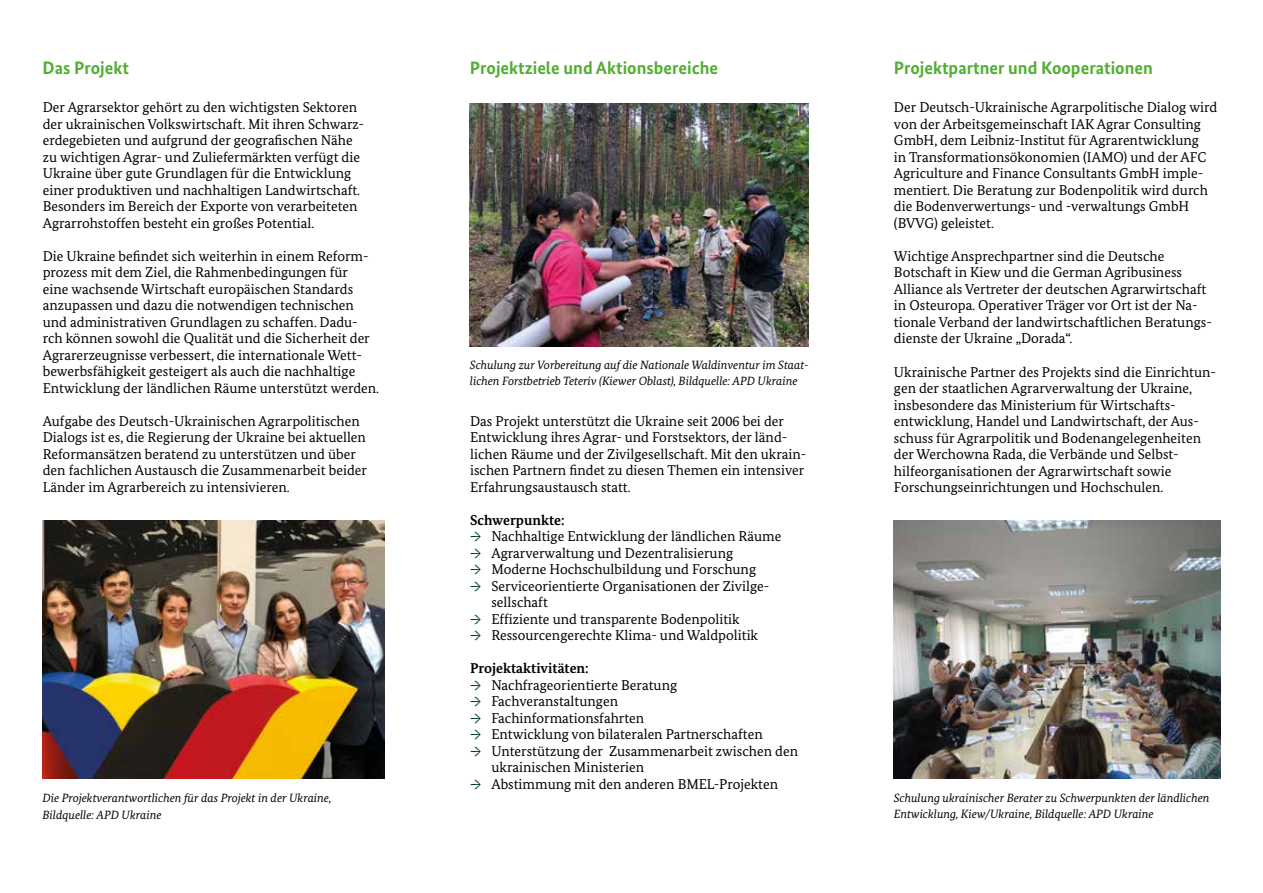
<style>
.page{position:relative;width:1263px;height:893px;background:#fff}
.page>*{position:absolute;margin:0;border:0;box-sizing:border-box;transform-origin:0 0}
.t1{font:700 18px "Bundes Sans";color:#52ae32}
.t2{font:14.25px/16.5px "Bundes Serif";color:#000}
.t3{font:700 14.25px "Bundes Serif";color:#000}
.t4{font:italic 12px/16.5px "Bundes Serif";color:#000}
.s1{color:#003e2e}
</style>
<div class="page">
<img style="left:43px;top:521px;width:341px;height:258px">
<img style="left:894px;top:521px;width:326px;height:258px">
<img style="left:470px;top:103px;width:339px;height:244px">
<p class="t1" style="left:43px;top:57px;width:88px">Das Projekt</p>
<p class="t1" style="left:470px;top:57px;width:250px">Projektziele und Aktionsbereiche</p>
<p class="t1" style="left:894px;top:57px;width:261px">Projektpartner und Kooperationen</p>
<p class="t2" style="left:43px;top:99px;width:323px">Der Agrarsektor gehört zu den wichtigsten Sektoren der ukrainischen Volkswirtschaft. Mit ihren Schwarz&shy;erdegebieten und aufgrund der geografischen Nähe zu wichtigen Agrar- und Zuliefermärkten verfügt die Ukraine über gute Grundlagen für die Entwicklung einer produktiven und nachhaltigen Landwirtschaft.<br>Besonders im Bereich der Exporte von verarbeiteten Agrarrohstoffen besteht ein großes Potential.</p>
<p class="t2" style="left:43px;top:248px;width:338px">Die Ukraine befindet sich weiterhin in einem Reform&shy;prozess mit dem Ziel, die Rahmenbedingungen für<br>eine wachsende Wirtschaft europäischen Standards anzupassen und dazu die notwendigen technischen und administrativen Grundlagen zu schaffen. Dadu&shy;rch können sowohl die Qualität und die Sicherheit der Agrarerzeugnisse verbessert, die internationale Wett&shy;bewerbsfähigkeit gesteigert als auch die nachhaltige Entwicklung der ländlichen Räume unterstützt werden.</p>
<p class="t2" style="left:43px;top:413px;width:326px">Aufgabe des Deutsch-Ukrainischen Agrarpolitischen Dialogs ist es, die Regierung der Ukraine bei aktuellen Reformansätzen beratend zu unterstützen und über den fachlichen Austausch die Zusammenarbeit beider Länder im Agrarbereich zu intensivieren.</p>
<p class="t2" style="left:470px;top:412px;width:338px">Das Projekt unterstützt die Ukraine seit 2006 bei der Entwicklung ihres Agrar- und Forstsektors, der länd&shy;lichen Räume und der Zivilgesellschaft. Mit den ukrain&shy;ischen Partnern findet zu diesen Themen ein intensiver Erfahrungsaustausch statt.</p>
<p class="t3" style="left:470px;top:511px;width:96px">Schwerpunkte:</p>
<p class="t2" style="left:470px;top:528px;width:313px"><span class="s1">→</span> Nachhaltige Entwicklung der ländlichen Räume</p>
<p class="t2" style="left:470px;top:544px;width:264px"><span class="s1">→</span> Agrarverwaltung und Dezentralisierung</p>
<p class="t2" style="left:470px;top:561px;width:287px"><span class="s1">→</span> Moderne Hochschulbildung und Forschung</p>
<p class="t2" style="left:491px;top:577px;width:280px;text-indent:-21px"><span class="s1">→</span> Serviceorientierte Organisationen der Zivilge&shy;sellschaft</p>
<p class="t2" style="left:470px;top:610px;width:271px"><span class="s1">→</span> Effiziente und transparente Bodenpolitik</p>
<p class="t2" style="left:470px;top:627px;width:290px"><span class="s1">→</span> Ressourcengerechte Klima- und Waldpolitik</p>
<p class="t3" style="left:470px;top:660px;width:120px">Projektaktivitäten:</p>
<p class="t2" style="left:470px;top:676px;width:208px"><span class="s1">→</span> Nachfrageorientierte Beratung</p>
<p class="t2" style="left:470px;top:693px;width:149px"><span class="s1">→</span> Fachveranstaltungen</p>
<p class="t2" style="left:470px;top:709px;width:176px"><span class="s1">→</span> Fachinformationsfahrten</p>
<p class="t2" style="left:470px;top:726px;width:294px"><span class="s1">→</span> Entwicklung von bilateralen Partnerschaften</p>
<p class="t2" style="left:491px;top:742px;width:308px;text-indent:-21px"><span class="s1">→</span> Unterstützung der Zusammenarbeit zwischen den ukrainischen Ministerien</p>
<p class="t2" style="left:470px;top:775px;width:309px"><span class="s1">→</span> Abstimmung mit den anderen BMEL-Projekten</p>
<p class="t2" style="left:894px;top:99px;width:325px">Der Deutsch-Ukrainische Agrarpolitische Dialog wird von der Arbeitsgemeinschaft IAK Agrar Consulting GmbH, dem Leibniz-Institut für Agrarentwicklung<br>in Transformationsökonomien (IAMO) und der AFC Agriculture and Finance Consultants GmbH imple&shy;mentiert. Die Beratung zur Bodenpolitik wird durch die Bodenverwertungs- und -verwaltungs GmbH (BVVG) geleistet.</p>
<p class="t2" style="left:894px;top:248px;width:319px">Wichtige Ansprechpartner sind die Deutsche Botschaft in Kiew und die German Agribusiness Alliance als Vertreter der deutschen Agrarwirtschaft in Osteuropa. Operativer Träger vor Ort ist der Na&shy;tionale Verband der landwirtschaftlichen Beratungs&shy;dienste der Ukraine „Dorada“.</p>
<p class="t2" style="left:894px;top:363px;width:324px">Ukrainische Partner des Projekts sind die Einrichtun&shy;gen der staatlichen Agrarverwaltung der Ukraine, insbesondere das Ministerium für Wirtschafts&shy;entwicklung, Handel und Landwirtschaft, der Aus&shy;schuss für Agrarpolitik und Bodenangelegenheiten der Werchowna Rada, die Verbände und Selbst&shy;hilfeorganisationen der Agrarwirtschaft sowie Forschungseinrichtungen und Hochschulen.</p>
<p class="t4" style="left:470px;top:356px;width:340px">Schulung zur Vorbereitung auf die Nationale Waldinventur im Staat&shy;lichen Forstbetrieb Teteriv (Kiewer Oblast), Bildquelle: APD Ukraine</p>
<p class="t4" style="left:43px;top:790px;width:290px">Die Projektverantwortlichen für das Projekt in der Ukraine,<br>Bildquelle: APD Ukraine</p>
<p class="t4" style="left:894px;top:789px;width:317px">Schulung ukrainischer Berater zu Schwerpunkten der ländlichen<br>Entwicklung, Kiew/Ukraine, Bildquelle: APD Ukraine</p>
</div>
